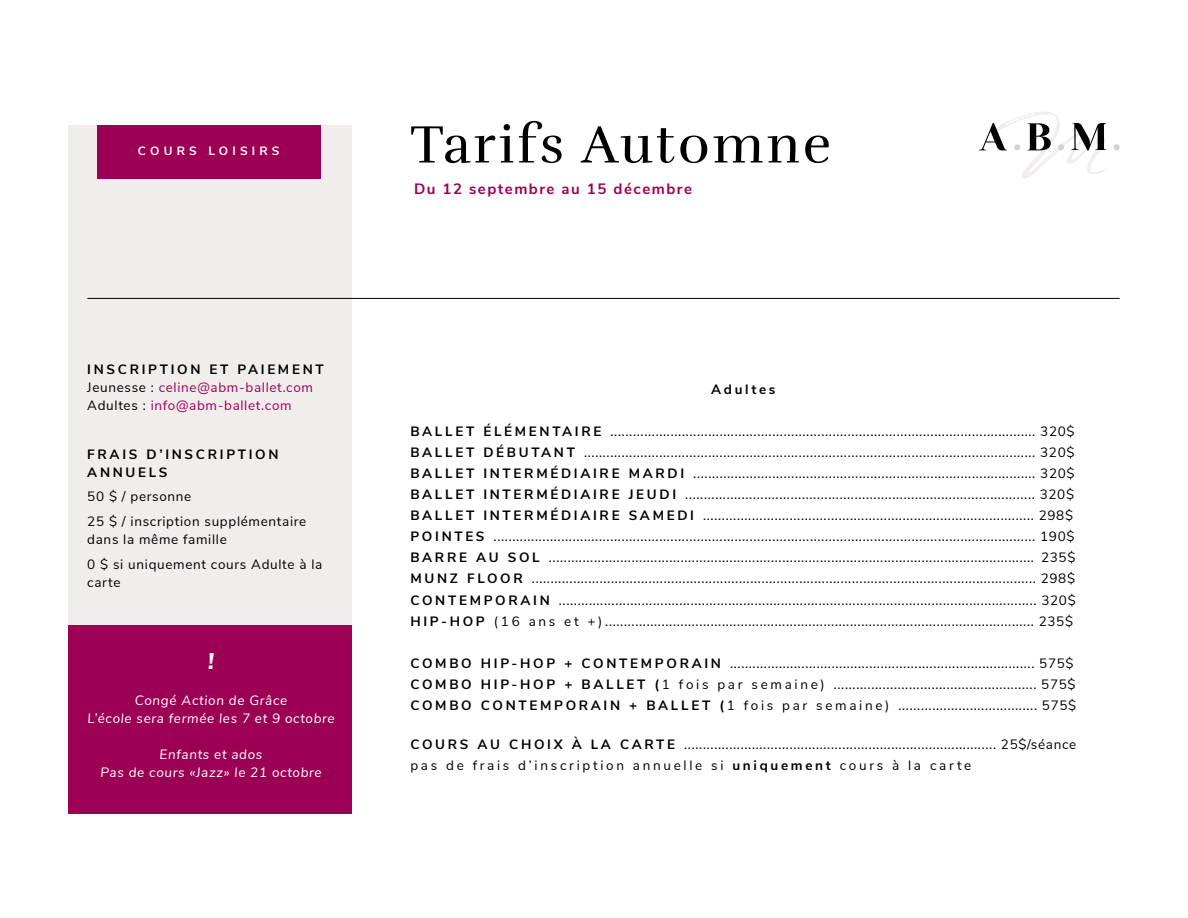
<style>
.page{position:relative;width:1188px;height:918px;background:#fff}
.page>*{position:absolute;margin:0;border:0;box-sizing:border-box;transform-origin:0 0}
.t1{font:54px "Rufina";letter-spacing:.05em;color:#000}
.t2{font:italic 800 22.5px "Nunito Sans";color:#fff}
.t3{font:700 15px "Nunito Sans";letter-spacing:.1em;color:#9c0054}
.t4{font:13.5px/21px "Nunito Sans";letter-spacing:.05em;color:#000}
.t5{font:13.5px/21px "Nunito Sans";letter-spacing:.2em;color:#000}
.t6{font:italic 13.5px/18px "Nunito Sans";letter-spacing:.05em;color:#fff;text-align:center}
.t7{font:13.5px/18px "Nunito Sans";letter-spacing:.05em;color:#9c0054}
.t8{font:700 13.5px/18px "Nunito Sans";letter-spacing:.2em;color:#000}
.t9{font:700 12px "Nunito Sans";letter-spacing:.35em;color:#fff}
.s1{font-weight:700;color:#000}
.s2{color:#000}
.s3{font-weight:700}
</style>
<div class="page">
<div style="left:68px;top:125px;width:284px;height:544px;background:#f2eded"></div>
<div style="left:97px;top:125px;width:223px;height:54px;background:#9c0054"></div>
<hr style="left:87px;top:298px;width:1033px;height:1px;background:#000">
<svg style="left:1114px;top:144px;width:6px;height:6px"></svg>
<svg style="left:979px;top:111px;width:127px;height:68px"></svg>
<div style="left:68px;top:625px;width:284px;height:188px;background:#9c0054"></div>
<p class="t9" style="left:138px;top:142px;width:143px">COURS LOISIRS</p>
<p class="t7" style="left:87px;top:359px;width:238px"><span class="s1">INSCRIPTION ET PAIEMENT<br></span><span class="s2">Jeunesse :</span> celine@abm-ballet.com<br><span class="s2">Adultes :</span> info@abm-ballet.com</p>
<p class="t8" style="left:87px;top:444px;width:193px">FRAIS D’INSCRIPTION<br>ANNUELS</p>
<p class="t4" style="left:87px;top:483px;width:220px;line-height:24.8px">50 $ / personne<br>25 $ / inscription supplémentaire</p>
<p class="t4" style="left:87px;top:526px;width:237px;line-height:24.8px">dans la même famille<br>0 $ si uniquement cours Adulte à la</p>
<p class="t4" style="left:87px;top:571px;width:35px">carte</p>
<h2 class="t2" style="left:208px;top:644px;width:7px">!</h2>
<p class="t6" style="left:87px;top:690px;width:249px">Congé Action de Grâce<br>L’école sera fermée les 7 et 9 octobre</p>
<p class="t6" style="left:100px;top:744px;width:223px">Enfants et ados<br>Pas de cours «Jazz» le 21 octobre</p>
<h1 class="t1" style="left:410px;top:112px;width:423px">Tarifs Automne</h1>
<p class="t3" style="left:414px;top:178px;width:279px">Du 12 septembre au 15 décembre</p>
<p class="t8" style="left:711px;top:380px;width:66px">Adultes</p>
<p class="t4" style="left:410px;top:420px;width:667px"><span class="s3">BALLET ÉLÉMENTAIRE</span> ................................................................................................................. 320$ <span class="s3">BALLET DÉBUTANT</span> ........................................................................................................................ 320$ <span class="s3">BALLET INTERMÉDIAIRE MARDI</span> ........................................................................................... 320$ <span class="s3">BALLET INTERMÉDIAIRE JEUDI</span> ............................................................................................. 320$ <span class="s3">BALLET INTERMÉDIAIRE SAMEDI</span> ........................................................................................ 298$ <span class="s3">POINTES</span> ................................................................................................................................................ 190$ <span class="s3">BARRE AU SOL</span> ................................................................................................................................. 235$ <span class="s3">MUNZ FLOOR</span> ...................................................................................................................................... 298$ <span class="s3">CONTEMPORAIN</span> ............................................................................................................................... 320$ <span class="s3">HIP-HOP</span> ( 16 ans et +) .................................................................................................................. 235$</p>
<p class="t5" style="left:410px;top:651px;width:667px"><span class="s3">COMBO HIP-HOP + CONTEMPORAIN</span> ................................................................................. 575$<br><span class="s3">COMBO HIP-HOP + BALLET (</span> 1 fois par semaine) ...................................................... 575$<br><span class="s3">COMBO CONTEMPORAIN + BALLET (</span> 1 fois par semaine) ..................................... 575$</p>
<p class="t5" style="left:410px;top:733px;width:667px"><span class="s3">COURS AU CHOIX À LA CARTE</span> ................................................................................... 25$/séance pas de frais d’inscription annuelle si <span class="s3">uniquement</span> cours à la carte</p>
</div>
